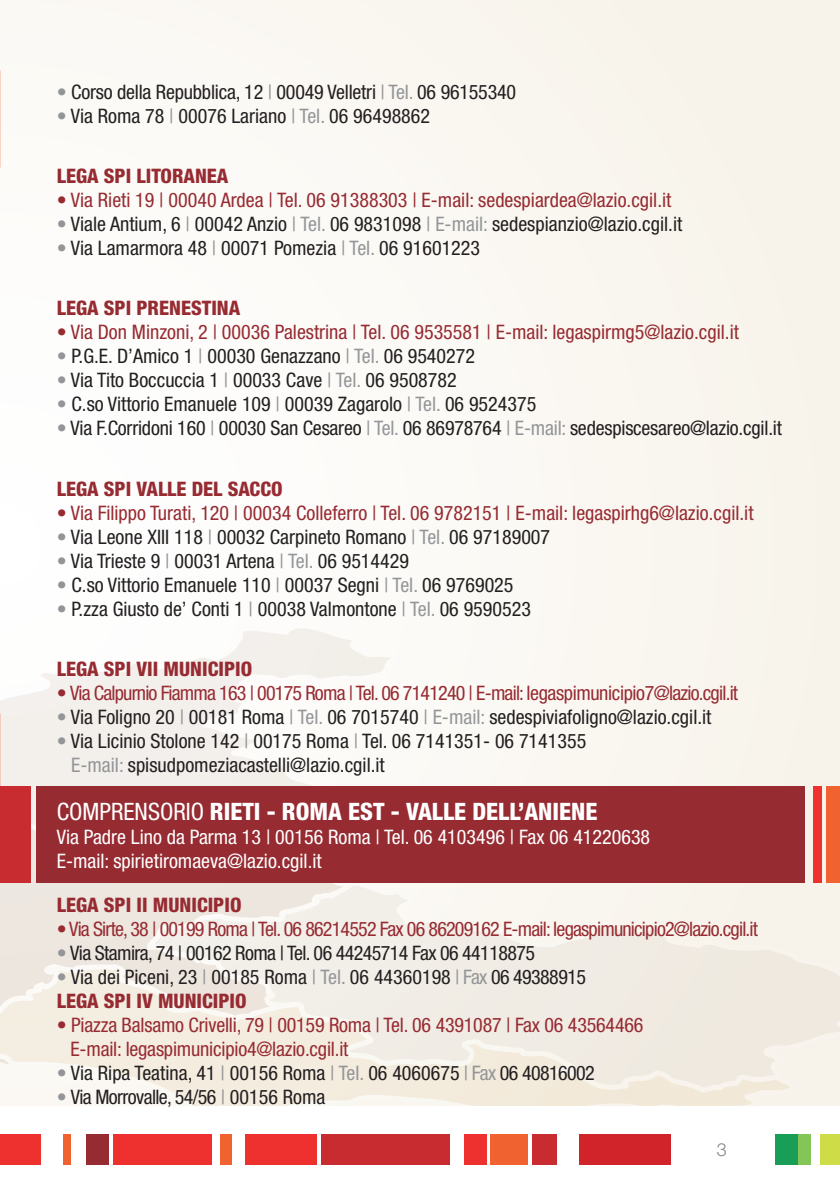
<style>
.page{position:relative;width:840px;height:1191px;background:#fff}
.page>*{position:absolute;margin:0;border:0;box-sizing:border-box;transform-origin:0 0}
.t1{font:800 condensed 24px "Helvetica Neue LT Std";color:#fff}
.t2{font:condensed 20px/24px "Helvetica Neue LT Std";color:#231f20}
.t3{font:condensed 20px/24px "Helvetica Neue LT Std";letter-spacing:-.01em;color:#972b32}
.t4{font:condensed 20px "Helvetica Neue LT Std";letter-spacing:-.04em;color:#972b32}
.t5{font:condensed 20px/24px "Helvetica Neue LT Std";color:#fff}
.t6{font:800 condensed 20px "Helvetica Neue LT Std";color:#972b32}
.t7{font:condensed 20px "Helvetica Neue LT Std";letter-spacing:-.03em;color:#231f20}
.t8{font:300 18px "Helvetica Neue LT Std";color:#808285}
.s1{color:#939598}
.s2{font-weight:400}
.s3{font-weight:800;color:#972b32}
</style>
<div class="page">
<div style="left:0;top:0;width:839px;height:1106px;background:#fbf8f3"></div>
<svg style="left:809px;top:1134px;width:2px;height:30px"></svg>
<div style="left:532px;top:1134px;width:24px;height:30px;background:#c82c31"></div>
<div style="left:774px;top:1134px;width:23px;height:30px;background:#199e57"></div>
<div style="left:797px;top:1134px;width:12px;height:30px;background:#83c557"></div>
<div style="left:819px;top:1134px;width:20px;height:30px;background:#cddc47"></div>
<div style="left:220px;top:1134px;width:12px;height:30px;background:#f16231"></div>
<div style="left:321px;top:1134px;width:128px;height:30px;background:#c82c31"></div>
<div style="left:579px;top:1134px;width:91px;height:30px;background:#d1232a"></div>
<div style="left:245px;top:1134px;width:71px;height:30px;background:#ee302f"></div>
<div style="left:464px;top:1134px;width:22px;height:30px;background:#ee302f"></div>
<div style="left:490px;top:1134px;width:37px;height:30px;background:#f16231"></div>
<div style="left:86px;top:1134px;width:22px;height:30px;background:#972b32"></div>
<div style="left:113px;top:1134px;width:99px;height:30px;background:#ee302f"></div>
<div style="left:63px;top:1134px;width:8px;height:30px;background:#f16231"></div>
<div style="left:0;top:1134px;width:41px;height:30px;background:#ee302f"></div>
<svg style="left:0;top:527px;width:389px;height:258px"></svg>
<svg style="left:0;top:829px;width:753px;height:277px"></svg>
<svg style="left:144px;top:790px;width:695px;height:305px"></svg>
<div style="left:36px;top:785px;width:768px;height:97px;background:#972b32"></div>
<div style="left:0;top:785px;width:31px;height:97px;background:#c82c31"></div>
<div style="left:826px;top:785px;width:13px;height:97px;background:#f16231"></div>
<div style="left:812px;top:785px;width:9px;height:97px;background:#ee302f"></div>
<p class="t2" style="left:57px;top:80px;width:460px"><span class="s1">•</span> Corso della Repubblica, 12 <span class="s1">|</span> 00049 Velletri <span class="s1">| Tel.</span> 06 96155340</p>
<p class="t2" style="left:57px;top:104px;width:374px"><span class="s1">•</span> Via Roma 78 <span class="s1">|</span> 00076 Lariano <span class="s1">| Tel.</span> 06 96498862</p>
<p class="t6" style="left:57px;top:164px;width:173px">LEGA SPI LITORANEA</p>
<p class="t3" style="left:57px;top:188px;width:616px">• Via Rieti 19 | 00040 Ardea | Tel. 06 91388303 | E-mail: sedespiardea@lazio.cgil.it</p>
<p class="t2" style="left:57px;top:212px;width:626px"><span class="s1">•</span> Viale Antium, 6 <span class="s1">|</span> 00042 Anzio <span class="s1">| Tel.</span> 06 9831098 <span class="s1">| E-mail:</span> sedespianzio@lazio.cgil.it</p>
<p class="t2" style="left:57px;top:236px;width:424px"><span class="s1">•</span> Via Lamarmora 48 <span class="s1">|</span> 00071 Pomezia <span class="s1">| Tel.</span> 06 91601223</p>
<p class="t6" style="left:57px;top:296px;width:185px">LEGA SPI PRENESTINA</p>
<p class="t3" style="left:57px;top:320px;width:683px">• Via Don Minzoni, 2 | 00036 Palestrina | Tel. 06 9535581 | E-mail: legaspirmg5@lazio.cgil.it</p>
<p class="t2" style="left:57px;top:344px;width:419px"><span class="s1">•</span> P.G.E. D’Amico 1 <span class="s1">|</span> 00030 Genazzano <span class="s1">| Tel.</span> 06 9540272</p>
<p class="t2" style="left:57px;top:368px;width:401px"><span class="s1">•</span> Via Tito Boccuccia 1 <span class="s1">|</span> 00033 Cave <span class="s1">| Tel.</span> 06 9508782</p>
<p class="t2" style="left:57px;top:392px;width:481px"><span class="s1">•</span> C.so Vittorio Emanuele 109 <span class="s1">|</span> 00039 Zagarolo <span class="s1">| Tel.</span> 06 9524375</p>
<p class="t2" style="left:57px;top:416px;width:726px"><span class="s1">•</span> Via F.Corridoni 160 <span class="s1">|</span> 00030 San Cesareo <span class="s1">| Tel.</span> 06 86978764 <span class="s1">| E-mail:</span> sedespiscesareo@lazio.cgil.it</p>
<p class="t6" style="left:57px;top:476px;width:227px">LEGA SPI VALLE DEL SACCO</p>
<p class="t3" style="left:57px;top:500px;width:698px">• Via Filippo Turati, 120 | 00034 Colleferro | Tel. 06 9782151 | E-mail: legaspirhg6@lazio.cgil.it</p>
<p class="t2" style="left:57px;top:524px;width:494px"><span class="s1">•</span> Via Leone XIII 118 <span class="s1">|</span> 00032 Carpineto Romano <span class="s1">| Tel.</span> 06 97189007</p>
<p class="t2" style="left:57px;top:548px;width:353px"><span class="s1">•</span> Via Trieste 9 <span class="s1">|</span> 00031 Artena <span class="s1">| Tel.</span> 06 9514429</p>
<p class="t2" style="left:57px;top:572px;width:458px"><span class="s1">•</span> C.so Vittorio Emanuele 110 <span class="s1">|</span> 00037 Segni <span class="s1">| Tel.</span> 06 9769025</p>
<p class="t2" style="left:57px;top:596px;width:475px"><span class="s1">•</span> P.zza Giusto de’ Conti 1 <span class="s1">|</span> 00038 Valmontone <span class="s1">| Tel.</span> 06 9590523</p>
<p class="t6" style="left:57px;top:656px;width:197px">LEGA SPI VII MUNICIPIO</p>
<p class="t4" style="left:57px;top:681px;width:682px">• Via Calpurnio Fiamma 163 | 00175 Roma | Tel. 06 7141240 | E-mail: legaspimunicipio7@lazio.cgil.it</p>
<p class="t2" style="left:57px;top:704px;width:656px"><span class="s1">•</span> Via Foligno 20 <span class="s1">|</span> 00181 Roma <span class="s1">| Tel.</span> 06 7015740 <span class="s1">| E-mail:</span> sedespiviafoligno@lazio.cgil.it</p>
<p class="t2" style="left:71px;top:728px;width:516px;text-indent:-14px"><span class="s1">•</span> Via Licinio Stolone 142 <span class="s1">|</span> 00175 Roma <span class="s1">|</span> Tel. 06 7141351- 06 7141355<br><span class="s1">E-mail:</span> spisudpomeziacastelli@lazio.cgil.it</p>
<p class="t1" style="left:57px;top:796px;width:542px"><span class="s2">COMPRENSORIO</span> RIETI - ROMA EST - VALLE DELL’ANIENE</p>
<p class="t5" style="left:57px;top:824px;width:594px">Via Padre Lino da Parma 13 | 00156 Roma | Tel. 06 4103496 | Fax 06 41220638<br>E-mail: spirietiromaeva@lazio.cgil.it</p>
<p class="t6" style="left:57px;top:892px;width:186px">LEGA SPI II MUNICIPIO</p>
<p class="t4" style="left:57px;top:917px;width:702px">• Via Sirte, 38 | 00199 Roma | Tel. 06 86214552 Fax 06 86209162 E-mail: legaspimunicipio2@lazio.cgil.it</p>
<p class="t7" style="left:57px;top:941px;width:479px"><span class="s1">•</span> Via Stamira, 74 | 00162 Roma | Tel. 06 44245714 Fax 06 44118875</p>
<p class="t2" style="left:57px;top:964px;width:530px"><span class="s1">•</span> Via dei Piceni, 23 <span class="s1">|</span> 00185 Roma <span class="s1">| Tel.</span> 06 44360198 <span class="s1">| Fax</span> 06 49388915<br><span class="s3">LEGA SPI IV MUNICIPIO</span></p>
<p class="t3" style="left:70px;top:1012px;width:574px;text-indent:-14px">• Piazza Balsamo Crivelli, 79 | 00159 Roma | Tel. 06 4391087 | Fax 06 43564466<br>E-mail: legaspimunicipio4@lazio.cgil.it</p>
<p class="t2" style="left:57px;top:1060px;width:539px"><span class="s1">•</span> Via Ripa Teatina, 41 <span class="s1">|</span> 00156 Roma <span class="s1">| Tel.</span> 06 4060675 <span class="s1">| Fax</span> 06 40816002</p>
<p class="t7" style="left:57px;top:1085px;width:270px"><span class="s1">•</span> Via Morrovalle, 54/56 <span class="s1">|</span> 00156 Roma</p>
<p class="t8" style="left:716px;top:1138px;width:12px">3</p>
</div>
